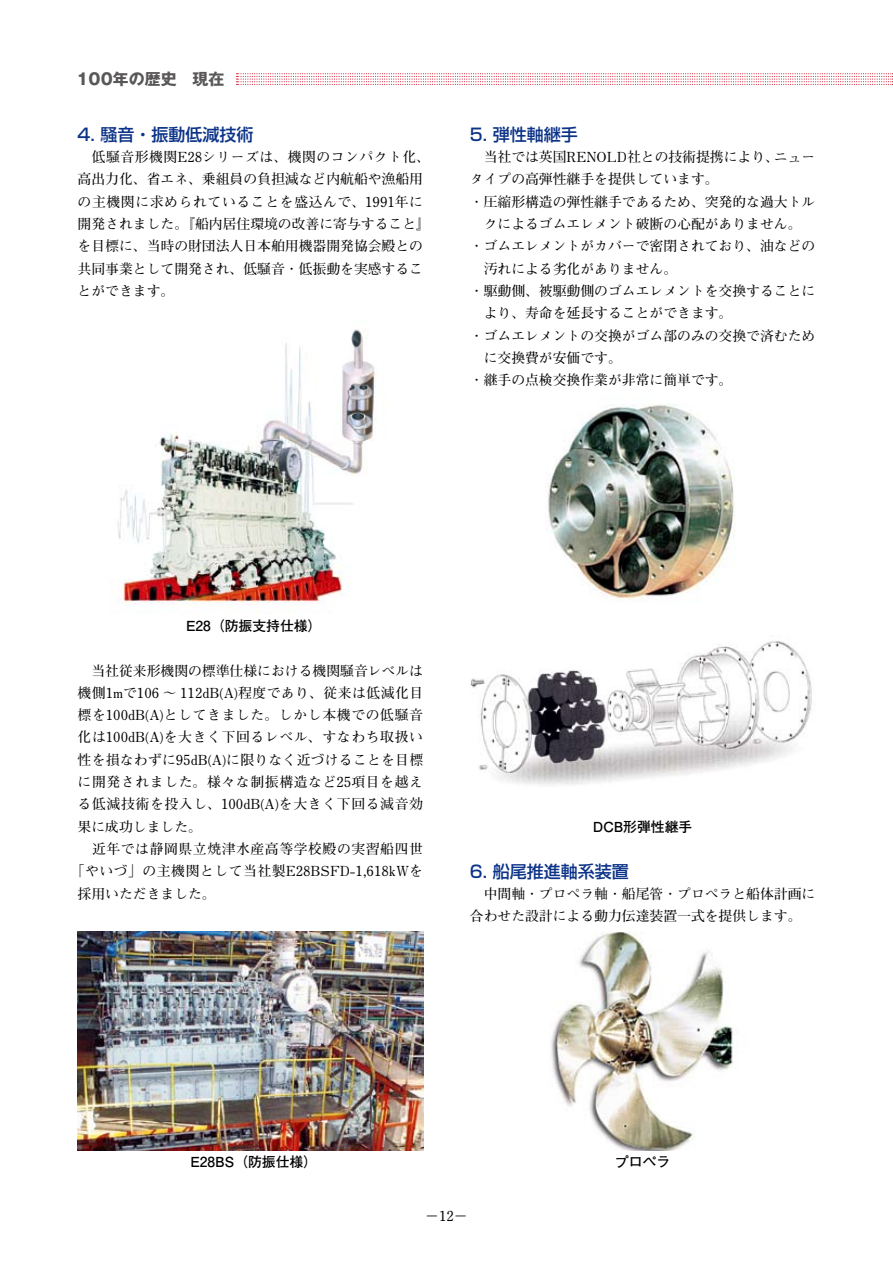
<style>
.page{position:relative;width:893px;height:1263px;background:#fff}
.page>*{position:absolute;margin:0;border:0;box-sizing:border-box;transform-origin:0 0}
.t1{font:500 16.95px "Shin Go Pro";color:#0c3388}
.t2{font:700 15.9px "Gothic MB101 Pro";color:#595757}
.t3{font:700 13.8px/22.4px "Futo Min A101 Pro";color:#000}
.t4{font:700 13.8px "Futo Min A101 Pro";letter-spacing:.05em;color:#000}
.t5{font:700 13.8px "Futo Min A101 Pro";letter-spacing:.045em;color:#000}
.t6{font:700 13.8px "Futo Go B101 Pro";color:#000}
.t7{font:700 13.8px "Futo Min A101 Pro";letter-spacing:.035em;color:#000}
.t8{font:700 13.8px "Futo Min A101 Pro";letter-spacing:.02em;color:#000}
</style>
<div class="page">
<img style="left:118px;top:329px;width:258px;height:284px">
<img style="left:548px;top:404px;width:187px;height:195px">
<img style="left:470px;top:641px;width:342px;height:144px">
<img style="left:78px;top:931px;width:345px;height:219px">
<img style="left:551px;top:931px;width:182px;height:219px">
<svg style="left:237px;top:73px;width:656px;height:12px"></svg>
<p class="t2" style="left:77px;top:66px;width:149px">100年の歴史　現在</p>
<p class="t1" style="left:78px;top:121px;width:178px">4. 騒音・振動低減技術</p>
<p class="t3" style="left:78px;top:144px;width:354px">　低騒音形機関E28シリーズは、機関のコンパクト化、高出力化、省エネ、乗組員の負担減など内航船や漁船用の主機関に求められていることを盛込んで、1991年に開発されました。『船内居住環境の改善に寄与すること』を目標に、当時の財団法人日本舶用機器開発協会殿との共同事業として開発され、低騒音・低振動を実感することができます。</p>
<p class="t1" style="left:470px;top:121px;width:110px">5. 弾性軸継手</p>
<p class="t3" style="left:470px;top:144px;width:347px">　当社では英国RENOLD社との技術提携により、ニュー</p>
<p class="t3" style="left:470px;top:166px;width:250px">タイプの高弾性継手を提供しています。</p>
<p class="t3" style="left:470px;top:189px;width:347px">・圧縮形構造の弾性継手であるため、突発的な過大トル</p>
<p class="t3" style="left:484px;top:211px;width:319px">クによるゴムエレメント破断の心配がありません。</p>
<p class="t3" style="left:470px;top:233px;width:347px">・ゴムエレメントがカバーで密閉されており、油などの</p>
<p class="t3" style="left:484px;top:256px;width:195px">汚れによる劣化がありません。</p>
<p class="t3" style="left:470px;top:278px;width:347px">・駆動側、被駆動側のゴムエレメントを交換することに</p>
<p class="t3" style="left:484px;top:300px;width:250px">より、寿命を延長することができます。</p>
<p class="t3" style="left:470px;top:323px;width:347px">・ゴムエレメントの交換がゴム部のみの交換で済むため</p>
<p class="t3" style="left:484px;top:345px;width:140px">に交換費が安価です。</p>
<p class="t3" style="left:470px;top:367px;width:264px">・継手の点検交換作業が非常に簡単です。</p>
<p class="t6" style="left:186px;top:615px;width:137px">E28（防振支持仕様）</p>
<p class="t3" style="left:78px;top:657px;width:347px">　当社従来形機関の標準仕様における機関騒音レベルは</p>
<p class="t7" style="left:78px;top:682px;width:347px">機側1mで106 ～ 112dB(A)程度であり、従来は低減化目</p>
<p class="t4" style="left:78px;top:704px;width:347px">標を100dB(A)としてきました。しかし本機での低騒音</p>
<p class="t4" style="left:78px;top:726px;width:347px">化は100dB(A)を大きく下回るレベル、すなわち取扱い</p>
<p class="t8" style="left:78px;top:749px;width:347px">性を損なわずに95dB(A)に限りなく近づけることを目標</p>
<p class="t5" style="left:78px;top:771px;width:347px">に開発されました。様々な制振構造など25項目を越え</p>
<p class="t4" style="left:78px;top:793px;width:347px">る低減技術を投入し、100dB(A)を大きく下回る減音効</p>
<p class="t3" style="left:78px;top:814px;width:126px">果に成功しました。</p>
<p class="t5" style="left:78px;top:838px;width:347px">　近年では静岡県立焼津水産高等学校殿の実習船四世</p>
<p class="t3" style="left:71px;top:858px;width:354px">「やいづ」の主機関として当社製E28BSFD-1,618kWを</p>
<p class="t3" style="left:78px;top:881px;width:140px">採用いただきました。</p>
<p class="t6" style="left:593px;top:815px;width:101px">DCB形弾性継手</p>
<p class="t1" style="left:470px;top:857px;width:161px">6. 船尾推進軸系装置</p>
<p class="t3" style="left:470px;top:881px;width:347px">　中間軸・プロペラ軸・船尾管・プロペラと船体計画に合わせた設計による動力伝達装置一式を提供します。</p>
<p class="t6" style="left:190px;top:1150px;width:128px">E28BS（防振仕様）</p>
<p class="t6" style="left:615px;top:1150px;width:57px">プロペラ</p>
<p class="t3" style="left:425px;top:1203px;width:44px">−12−</p>
</div>
